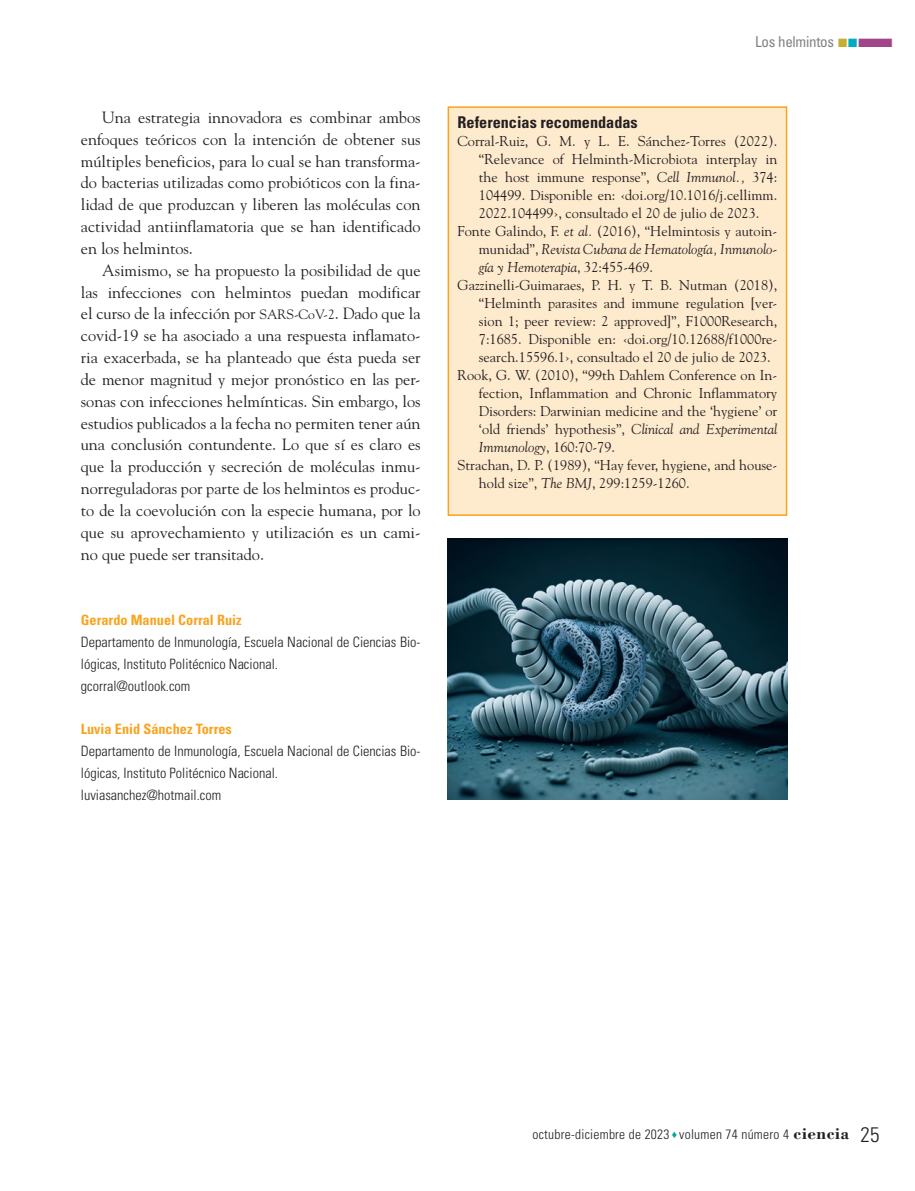
<style>
.page{position:relative;width:915px;height:1191px;background:#fff}
.page>*{position:absolute;margin:0;border:0;box-sizing:border-box;transform-origin:0 0}
.t1{font:16.2px/21.9px "Goudy Std";color:#231f20;text-align:justify}
._01N_Subtitulo1{font:700 condensed 16.2px "Univers LT Std";color:#231f20}
.t2{font:condensed 15px "Univers LT Std";letter-spacing:-.02em;color:#808285}
._06N_Bibliografia{font:14.25px/18px "Goudy Std";color:#231f20;text-align:justify}
._06N_FichaBiografica{font:300 condensed 14.25px/21.8px "Univers LT Std";color:#231f20}
._06N_FichaBiografica-2{font:700 condensed 14.25px "Univers LT Std";color:#f9a31e}
.t3{font:300 condensed 13.5px "Univers LT Std";letter-spacing:.02em;color:#231f20}
.s1{font-size:13.5px}
.s2{color:#c5af30}
.s3{color:#00abc3}
.s4{color:#a1458a}
.s5{font-style:italic}
.s6{color:#00a99b}
.s7{font-family:"Bodoni Std";font-weight:700;font-stretch:normal;font-size:17.25px}
.s8{font-size:21px}
</style>
<div class="page">
<div style="left:448px;top:107px;width:338px;height:408px;background:#feeacd"></div>
<div style="left:447px;top:106px;width:340px;height:410px;border:2px solid #f9a31e"></div>
<img style="left:447px;top:538px;width:340px;height:261px">
<p class="t1" style="left:81px;top:106px;width:341px;text-indent:21px">Una estrategia innovadora es combinar ambos enfoques teóricos con la intención de obtener sus múltiples beneficios, para lo cual se han transforma&shy;do bacterias utilizadas como probióticos con la fina&shy;lidad de que produzcan y liberen las moléculas con actividad antiinflamatoria que se han identificado en los helmintos.</p>
<p class="t1" style="left:81px;top:259px;width:341px;text-indent:21px">Asimismo, se ha propuesto la posibilidad de que las infecciones con helmintos puedan modificar el curso de la infección por <span class="s1">SARS-CoV-2</span>. Dado que la covid-19 se ha asociado a una respuesta inflamato&shy;ria exacerbada, se ha planteado que ésta pueda ser de menor magnitud y mejor pronóstico en las per&shy;sonas con infecciones helmínticas. Sin embargo, los estudios publicados a la fecha no permiten tener aún una conclusión contundente. Lo que sí es claro es que la producción y secreción de moléculas inmu&shy;norreguladoras por parte de los helmintos es produc&shy;to de la coevolución con la especie humana, por lo que su aprovechamiento y utilización es un cami&shy;no que puede ser transitado.</p>
<p class="_06N_FichaBiografica-2" style="left:81px;top:611px;width:162px">Gerardo Manuel Corral Ruiz</p>
<p class="_06N_FichaBiografica" style="left:81px;top:631px;width:341px">Departamento de Inmunología, Escuela Nacional de Ciencias Bio&shy;lógicas, Instituto Politécnico Nacional.</p>
<p class="_06N_FichaBiografica" style="left:81px;top:674px;width:111px">gcorral@outlook.com</p>
<p class="_06N_FichaBiografica-2" style="left:81px;top:720px;width:152px">Luvia Enid Sánchez Torres</p>
<p class="_06N_FichaBiografica" style="left:81px;top:740px;width:341px">Departamento de Inmunología, Escuela Nacional de Ciencias Bio&shy;lógicas, Instituto Politécnico Nacional.</p>
<p class="_06N_FichaBiografica" style="left:81px;top:784px;width:142px">luviasanchez@hotmail.com</p>
<p class="t2" style="left:754px;top:32px;width:140px">Los helmintos <span class="s2">■</span><span class="s3">■</span><span class="s4">■</span></p>
<p class="_01N_Subtitulo1" style="left:457px;top:112px;width:181px">Referencias recomendadas</p>
<p class="_06N_Bibliografia" style="left:478px;top:132px;width:300px;text-indent:-21px">Corral-Ruiz, G. M. y L. E. Sánchez-Torres (2022). “Relevance of Helminth-Microbiota interplay in the host immune response”, <span class="s5">Cell Immunol.,</span> 374:<br>104499. Disponible en: ‹doi.org/10.1016/j.cellimm.<br>2022.104499›, consultado el 20 de julio de 2023.</p>
<p class="_06N_Bibliografia" style="left:478px;top:222px;width:300px;text-indent:-21px">Fonte Galindo, F. <span class="s5">et al.</span> (2016), “Helmintosis y autoin&shy;munidad”, <span class="s5">Revista Cubana de Hematología, Inmunolo&shy;gía y Hemoterapia</span>, 32:455-469.</p>
<p class="_06N_Bibliografia" style="left:478px;top:276px;width:300px;text-indent:-21px">Gazzinelli-Guimaraes, P. H. y T. B. Nutman (2018), “Helminth parasites and immune regulation [ver&shy;sion 1; peer review: 2 approved]”, F1000Research, 7:1685. Disponible en: ‹doi.org/10.12688/f1000re&shy;search.15596.1›, consultado el 20 de julio de 2023.</p>
<p class="_06N_Bibliografia" style="left:478px;top:366px;width:300px;text-indent:-21px">Rook, G. W. (2010), “99th Dahlem Conference on In&shy;fection, Inflammation and Chronic Inflammatory Disorders: Darwinian medicine and the ‘hygiene’ or ‘old friends’ hypothesis”, <span class="s5">Clinical and Experimental Immunology</span>, 160:70-79.</p>
<p class="_06N_Bibliografia" style="left:478px;top:456px;width:300px;text-indent:-21px">Strachan, D. P. (1989), “Hay fever, hygiene, and house&shy;hold size”, <span class="s5">The BMJ</span>, 299:1259-1260.</p>
<p class="t3" style="left:532px;top:1126px;width:348px">octubre-diciembre de 2023 <span class="s6">♦</span> volumen 74 número 4 <span class="s7">ciencia</span> <span class="s8">25</span></p>
</div>
